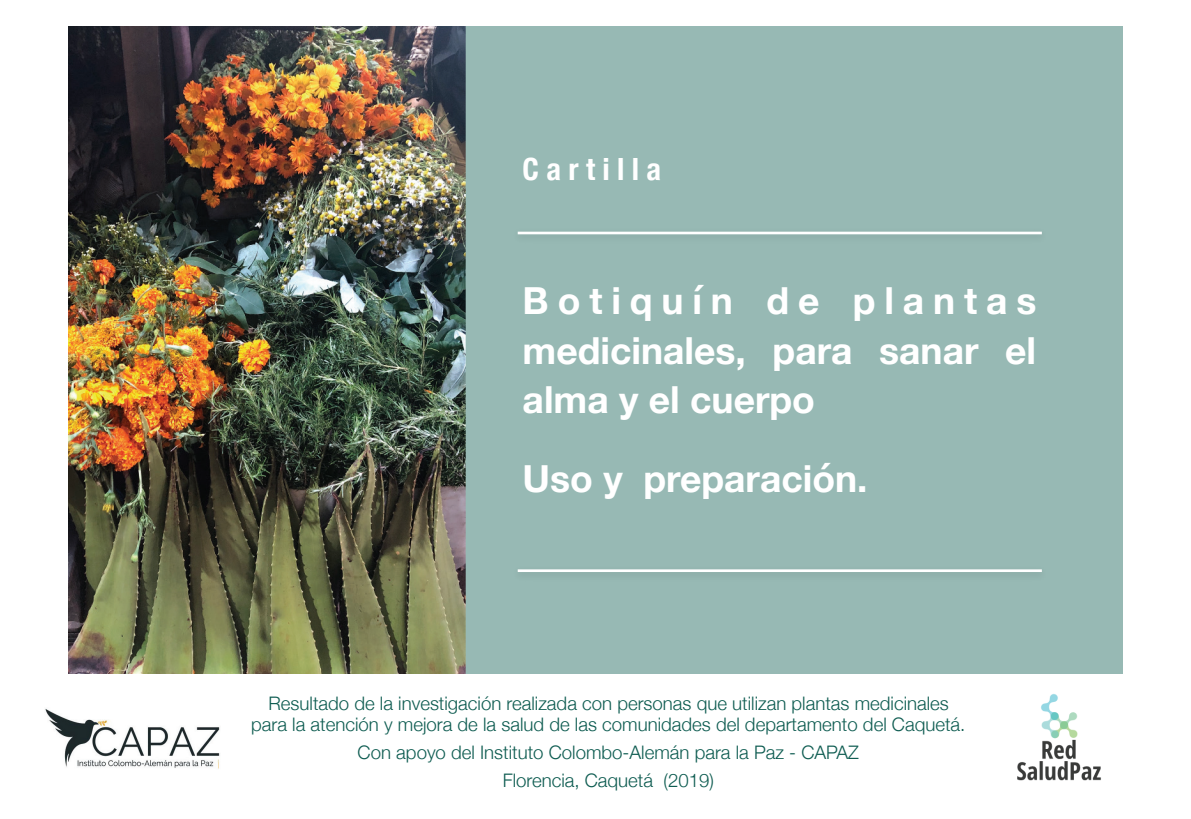
<style>
.page{position:relative;width:1191px;height:819px;background:#fff}
.page>*{position:absolute;margin:0;border:0;box-sizing:border-box;transform-origin:0 0}
.t1{font:700 37.27px/49.9px "Helvetica Neue";color:#fff;text-align:justify}
.t2{font:700 condensed 30.62px "Helvetica Neue";color:#fff}
.t3{font:300 18.55px/21.3px "Helvetica Neue";color:#0e5c51;text-align:center}
</style>
<div class="page">
<div style="left:432px;top:26px;width:690px;height:647px;background:#97b9b4"></div>
<img style="left:517px;top:231px;width:525px;height:4px">
<hr style="left:518px;top:232px;width:523px;height:2px;background:#fff">
<hr style="left:518px;top:569px;width:523px;height:3px;background:#fff">
<img style="left:69px;top:26px;width:397px;height:647px">
<img style="left:1017px;top:694px;width:84px;height:87px">
<img style="left:45px;top:708px;width:175px;height:61px">
<h2 class="t2" style="left:522px;top:144px;width:140px">C a r t i l l a</h2>
<h1 class="t1" style="left:522px;top:276px;width:515px">Botiquín de plantas medicinales, para sanar el alma y el cuerpo</h1>
<h1 class="t1" style="left:522px;top:454px;width:346px">Uso y preparación.</h1>
<p class="t3" style="left:251px;top:691px;width:715px">Resultado de la investigación realizada con personas que utilizan plantas medicinales para la atención y mejora de la salud de las comunidades del departamento del Caquetá.</p>
<p class="t3" style="left:358px;top:737px;width:503px;line-height:28px">Con apoyo del Instituto Colombo-Alemán para la Paz - CAPAZ<br>Florencia, Caquetá (2019)</p>
</div>
